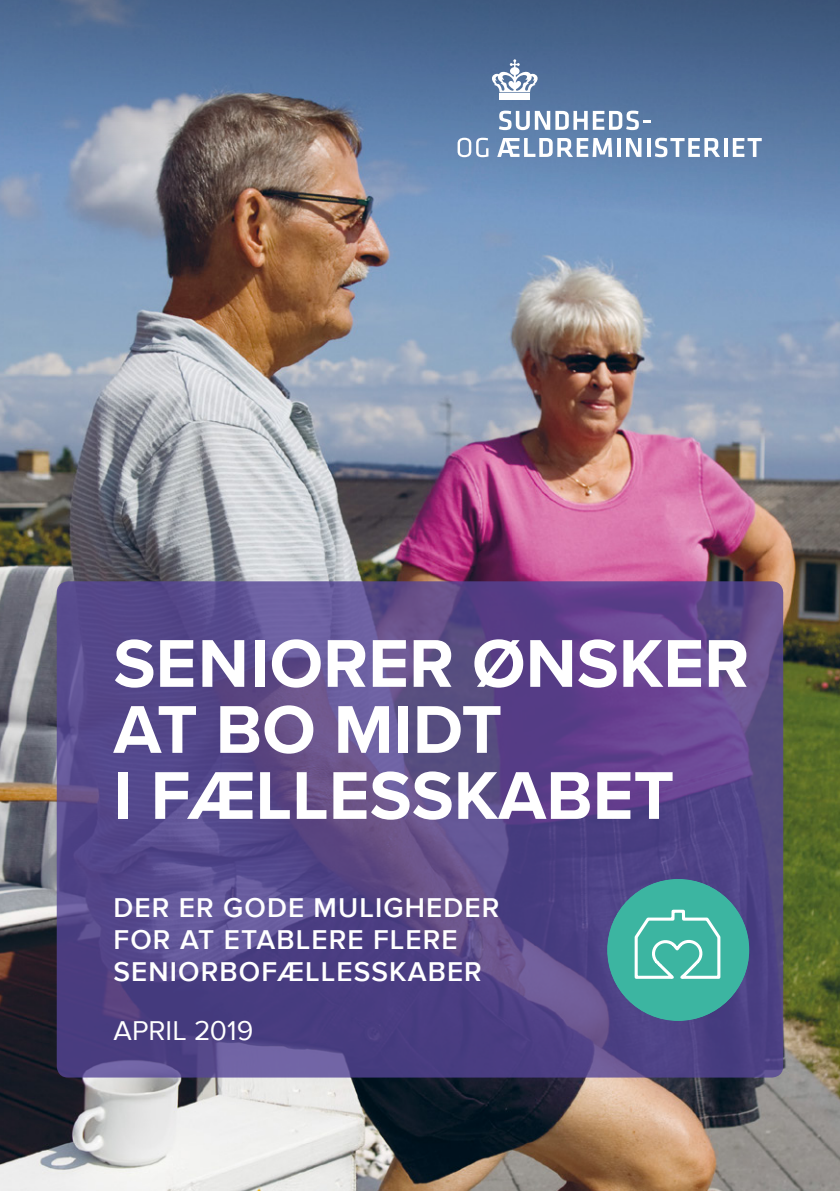
<style>
.page{position:relative;width:840px;height:1191px;background:#fff}
.page>*{position:absolute;margin:0;border:0;box-sizing:border-box;transform-origin:0 0}
._000_Titel{font:700 70px/66px "Proxima Nova";color:#fff}
._000_Titel-2{font:600 28px/32px "Proxima Nova";letter-spacing:.04em;color:#fff}
._000_Dato_på_forside{font:28px "Proxima Nova";letter-spacing:.005em;color:#fff}
</style>
<div class="page">
<img style="left:0;top:0;width:839px;height:1191px">
<svg style="left:498px;top:111px;width:152px;height:19px"></svg>
<svg style="left:497px;top:138px;width:114px;height:19px"></svg>
<svg style="left:616px;top:138px;width:4px;height:19px"></svg>
<svg style="left:625px;top:138px;width:16px;height:19px"></svg>
<svg style="left:646px;top:138px;width:4px;height:19px"></svg>
<svg style="left:654px;top:138px;width:65px;height:19px"></svg>
<svg style="left:723px;top:138px;width:4px;height:19px"></svg>
<svg style="left:732px;top:138px;width:29px;height:19px"></svg>
<svg style="left:457px;top:138px;width:31px;height:19px"></svg>
<div style="left:499px;top:93px;width:31px;height:7px;background:#fff"></div>
<svg style="left:491px;top:59px;width:46px;height:33px"></svg>
<svg style="left:57px;top:581px;width:725px;height:496px;background:#584889"></svg>
<div style="left:607px;top:879px;width:141px;height:141px;background:#3cb5a1;border-radius:50%"></div>
<svg style="left:634px;top:909px;width:87px;height:70px"></svg>
<p class="_000_Titel" style="left:113px;top:629px;width:637px">SENIORER ØNSKER<br>AT BO MIDT<br>I FÆLLESSKABET</p>
<p class="_000_Titel-2" style="left:113px;top:890px;width:387px">DER ER GODE MULIGHEDER<br>FOR AT ETABLERE FLERE<br>SENIORBOFÆLLESSKABER</p>
<p class="_000_Dato_på_forside" style="left:113px;top:1009px;width:141px">APRIL 2019</p>
</div>
